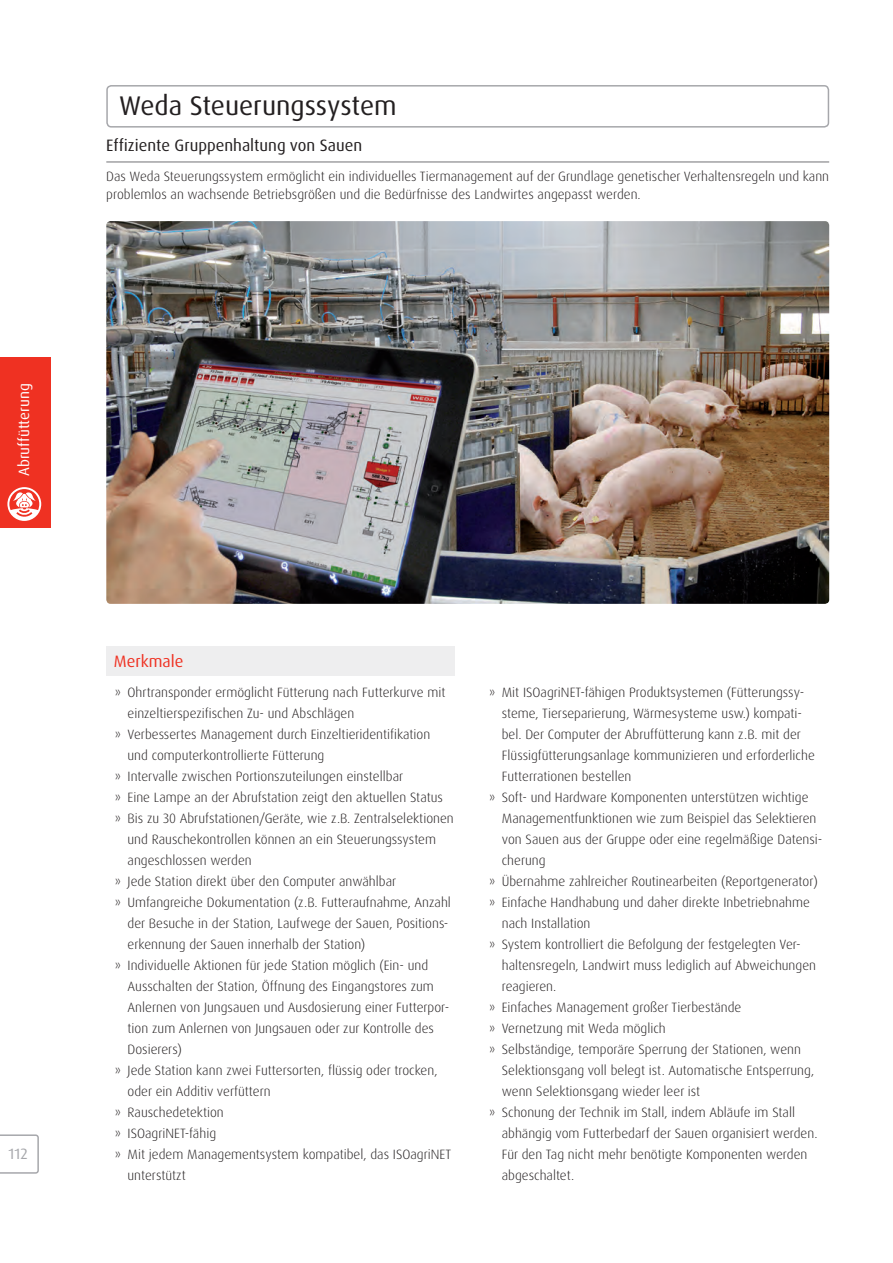
<style>
.page{position:relative;width:893px;height:1263px;background:#fff}
.page>*{position:absolute;margin:0;border:0;box-sizing:border-box;transform-origin:0 0}
.t1{font:27px "Dax OT";color:#231f20}
.t2{font:16.5px "Dax OT";color:#231f20}
.t3{font:16.5px "Dax OT";color:#ef3122}
.t4{font:15px "Dax OT";color:#fff}
.t5{font:15px "Dax OT";color:#a6a7ab}
.t6{font:300 13.5px/18px "Dax OT";color:#231f20}
</style>
<div class="page">
<div style="left:106px;top:85px;width:723px;height:43px;border:2px solid #a6a7ab;border-radius:4px"></div>
<svg style="left:0;top:1134px;width:39px;height:40px"></svg>
<div style="left:0;top:357px;width:51px;height:170px;background:#ef3122"></div>
<svg style="left:7px;top:487px;width:34px;height:34px"></svg>
<hr style="left:106px;top:162px;width:723px;height:1px;background:#717275">
<img style="left:106px;top:221px;width:723px;height:383px">
<div style="left:106px;top:646px;width:349px;height:30px;background:#eeeeef"></div>
<p class="t4" style="left:15px;top:476px;width:94px;rotate:-90deg">Abruffütterung</p>
<p class="t5" style="left:9px;top:1144px;width:21px">112</p>
<h1 class="t1" style="left:119px;top:89px;width:279px">Weda Steuerungssystem</h1>
<p class="t2" style="left:106px;top:135px;width:257px">Effiziente Gruppenhaltung von Sauen</p>
<p class="t6" style="left:106px;top:167px;width:724px">Das Weda Steuerungssystem ermöglicht ein individuelles Tiermanagement auf der Grundlage genetischer Verhaltensregeln und kann problemlos an wachsende Betriebsgrößen und die Bedürfnisse des Landwirtes angepasst werden.</p>
<p class="t3" style="left:114px;top:651px;width:71px">Merkmale</p>
<p class="t6" style="left:115px;top:683px;width:332px">» Ohrtransponder ermöglicht Fütterung nach Futterkurve mit</p>
<p class="t6" style="left:128px;top:705px;width:228px">einzeltierspezifischen Zu- und Abschlägen</p>
<p class="t6" style="left:115px;top:726px;width:317px">» Verbessertes Management durch Einzeltieridentifikation</p>
<p class="t6" style="left:128px;top:747px;width:198px">und computerkontrollierte Fütterung</p>
<p class="t6" style="left:115px;top:768px;width:290px">» Intervalle zwischen Portionszuteilungen einstellbar</p>
<p class="t6" style="left:115px;top:789px;width:330px">» Eine Lampe an der Abrufstation zeigt den aktuellen Status</p>
<p class="t6" style="left:115px;top:810px;width:340px">» Bis zu 30 Abrufstationen/Geräte, wie z.B. Zentralselektionen</p>
<p class="t6" style="left:128px;top:831px;width:310px">und Rauschekontrollen können an ein Steuerungssystem</p>
<p class="t6" style="left:128px;top:852px;width:126px">angeschlossen werden</p>
<p class="t6" style="left:115px;top:873px;width:283px">» Jede Station direkt über den Computer anwählbar</p>
<p class="t6" style="left:115px;top:894px;width:338px">» Umfangreiche Dokumentation (z.B. Futteraufnahme, Anzahl</p>
<p class="t6" style="left:128px;top:915px;width:322px">der Besuche in der Station, Laufwege der Sauen, Positions-</p>
<p class="t6" style="left:128px;top:936px;width:239px">erkennung der Sauen innerhalb der Station)</p>
<p class="t6" style="left:115px;top:957px;width:315px">» Individuelle Aktionen für jede Station möglich (Ein- und</p>
<p class="t6" style="left:128px;top:978px;width:308px">Ausschalten der Station, Öffnung des Eingangstores zum</p>
<p class="t6" style="left:128px;top:999px;width:323px">Anlernen von Jungsauen und Ausdosierung einer Futterpor-</p>
<p class="t6" style="left:128px;top:1020px;width:308px">tion zum Anlernen von Jungsauen oder zur Kontrolle des</p>
<p class="t6" style="left:128px;top:1041px;width:56px">Dosierers)</p>
<p class="t6" style="left:115px;top:1062px;width:324px">» Jede Station kann zwei Futtersorten, flüssig oder trocken,</p>
<p class="t6" style="left:128px;top:1083px;width:145px">oder ein Additiv verfüttern</p>
<p class="t6" style="left:115px;top:1104px;width:110px">» Rauschedetektion</p>
<p class="t6" style="left:115px;top:1125px;width:103px">» ISOagriNET-fähig</p>
<p class="t6" style="left:115px;top:1146px;width:338px">» Mit jedem Managementsystem kompatibel, das ISOagriNET</p>
<p class="t6" style="left:128px;top:1167px;width:60px">unterstützt</p>
<p class="t6" style="left:489px;top:684px;width:317px">» Mit ISOagriNET-fähigen Produktsystemen (Fütterungssy-</p>
<p class="t6" style="left:502px;top:705px;width:302px">steme, Tierseparierung, Wärmesysteme usw.) kompati-</p>
<p class="t6" style="left:502px;top:726px;width:301px">bel. Der Computer der Abruffütterung kann z.B. mit der</p>
<p class="t6" style="left:502px;top:747px;width:315px">Flüssigfütterungsanlage kommunizieren und erforderliche</p>
<p class="t6" style="left:502px;top:768px;width:131px">Futterrationen bestellen</p>
<p class="t6" style="left:489px;top:789px;width:321px">» Soft- und Hardware Komponenten unterstützen wichtige</p>
<p class="t6" style="left:502px;top:810px;width:316px">Managementfunktionen wie zum Beispiel das Selektieren</p>
<p class="t6" style="left:502px;top:831px;width:322px">von Sauen aus der Gruppe oder eine regelmäßige Datensi-</p>
<p class="t6" style="left:502px;top:852px;width:45px">cherung</p>
<p class="t6" style="left:489px;top:873px;width:330px">» Übernahme zahlreicher Routinearbeiten (Reportgenerator)</p>
<p class="t6" style="left:489px;top:894px;width:322px">» Einfache Handhabung und daher direkte Inbetriebnahme</p>
<p class="t6" style="left:502px;top:915px;width:90px">nach Installation</p>
<p class="t6" style="left:489px;top:936px;width:313px">» System kontrolliert die Befolgung der festgelegten Ver-</p>
<p class="t6" style="left:502px;top:957px;width:316px">haltensregeln, Landwirt muss lediglich auf Abweichungen</p>
<p class="t6" style="left:502px;top:978px;width:56px">reagieren.</p>
<p class="t6" style="left:489px;top:999px;width:254px">» Einfaches Management großer Tierbestände</p>
<p class="t6" style="left:489px;top:1020px;width:178px">» Vernetzung mit Weda möglich</p>
<p class="t6" style="left:489px;top:1041px;width:313px">» Selbständige, temporäre Sperrung der Stationen, wenn</p>
<p class="t6" style="left:502px;top:1062px;width:314px">Selektionsgang voll belegt ist. Automatische Entsperrung,</p>
<p class="t6" style="left:502px;top:1083px;width:200px">wenn Selektionsgang wieder leer ist</p>
<p class="t6" style="left:489px;top:1104px;width:308px">» Schonung der Technik im Stall, indem Abläufe im Stall</p>
<p class="t6" style="left:502px;top:1125px;width:317px">abhängig vom Futterbedarf der Sauen organisiert werden.</p>
<p class="t6" style="left:502px;top:1146px;width:307px">Für den Tag nicht mehr benötigte Komponenten werden</p>
<p class="t6" style="left:502px;top:1167px;width:74px">abgeschaltet.</p>
</div>
